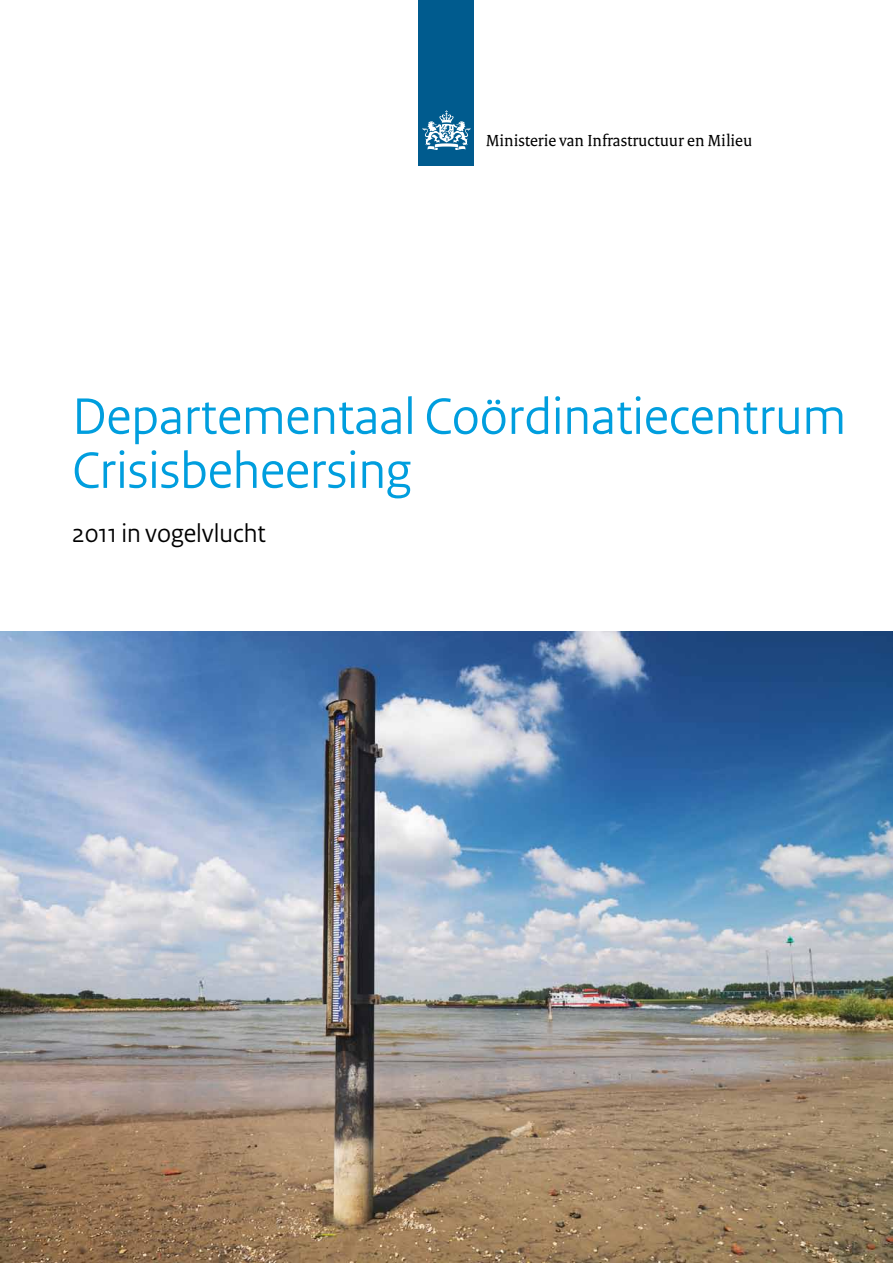
<style>
.page{position:relative;width:893px;height:1263px;background:#fff}
.page>*{position:absolute;margin:0;border:0;box-sizing:border-box;transform-origin:0 0}
.t1{font:54px/54px "Rijksoverheid Sans Heading";color:#009ede}
.t2{font:27px "Rijksoverheid Sans Heading";color:#000}
.t3{font:17.25px "Rijksoverheid Serif";color:#000}
</style>
<div class="page">
<img style="left:0;top:632px;width:893px;height:631px">
<div style="left:419px;top:0;width:55px;height:166px;background:#005b8e"></div>
<svg style="left:423px;top:110px;width:47px;height:40px"></svg>
<p class="t3" style="left:486px;top:130px;width:268px">Ministerie van Infrastructuur en Milieu</p>
<p class="t1" style="left:72px;top:390px;width:775px">Departementaal Coördinatiecentrum<br>Crisisbeheersing</p>
<p class="t2" style="left:72px;top:517px;width:195px">2011 in vogelvlucht</p>
</div>
